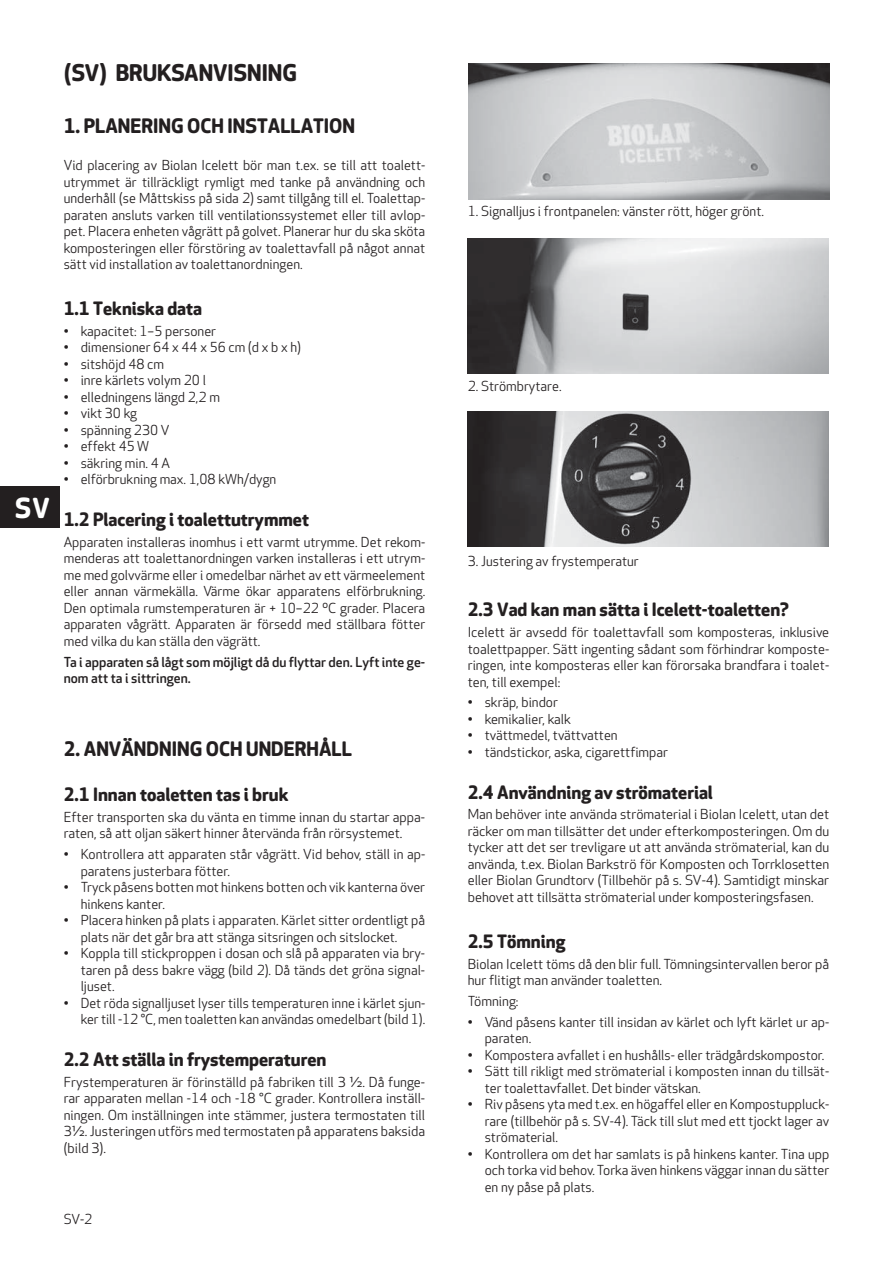
<style>
.page{position:relative;width:893px;height:1263px;background:#fff}
.page>*{position:absolute;margin:0;border:0;box-sizing:border-box;transform-origin:0 0}
.t1{font:700 27px "Apex Rounded";color:#fff}
.t2{font:700 22.5px "Apex Rounded";color:#231f20}
.t3{font:700 19.5px "Apex Rounded";color:#231f20}
.t4{font:700 18px "Apex Rounded";color:#231f20}
.t5{font:13.5px/16.5px "Apex Rounded";color:#231f20;text-align:justify}
.t6{font:500 13.5px/16.5px "Apex Rounded";color:#231f20}
</style>
<div class="page">
<div style="left:0;top:486px;width:59px;height:41px;background:#231f20"></div>
<img style="left:469px;top:64px;width:360px;height:135px">
<img style="left:468px;top:238px;width:360px;height:135px">
<img style="left:468px;top:411px;width:360px;height:135px">
<h1 class="t1" style="left:15px;top:498px;width:36px">SV</h1>
<h2 class="t2" style="left:64px;top:64px;width:235px">(SV) BRUKSANVISNING</h2>
<h3 class="t3" style="left:64px;top:118px;width:293px">1. PLANERING OCH INSTALLATION</h3>
<p class="t5" style="left:64px;top:159px;width:363px">Vid placering av Biolan Icelett bör man t.ex. se till att toalett&shy;utrymmet är tillräckligt rymligt med tanke på användning och underhåll (se Måttskiss på sida 2) samt tillgång till el. Toalettap&shy;paraten ansluts varken till ventilationssystemet eller till avlop&shy;pet. Placera enheten vågrätt på golvet. Planerar hur du ska sköta komposteringen eller förstöring av toalettavfall på något annat sätt vid installation av toalettanordningen.</p>
<h3 class="t4" style="left:64px;top:302px;width:140px">1.1 Tekniska data</h3>
<p class="t5" style="left:64px;top:324px;width:154px">• kapacitet: 1–5 personer</p>
<p class="t5" style="left:64px;top:341px;width:239px">• dimensioner 64 x 44 x 56 cm (d x b x h)</p>
<p class="t5" style="left:64px;top:357px;width:102px">• sitshöjd 48 cm</p>
<p class="t5" style="left:64px;top:374px;width:144px">• inre kärlets volym 20 l</p>
<p class="t5" style="left:64px;top:390px;width:158px">• elledningens längd 2,2 m</p>
<p class="t5" style="left:64px;top:407px;width:75px">• vikt 30 kg</p>
<p class="t5" style="left:64px;top:423px;width:107px">• spänning 230 V</p>
<p class="t5" style="left:64px;top:440px;width:87px">• effekt 45 W</p>
<p class="t5" style="left:64px;top:456px;width:108px">• säkring min. 4 A</p>
<p class="t5" style="left:64px;top:473px;width:214px">• elförbrukning max. 1,08 kWh/dygn</p>
<h3 class="t4" style="left:64px;top:513px;width:247px">1.2 Placering i toalettutrymmet</h3>
<p class="t5" style="left:64px;top:535px;width:363px">Apparaten installeras inomhus i ett varmt utrymme. Det rekom&shy;menderas att toalettanordningen varken installeras i ett utrym&shy;me med golvvärme eller i omedelbar närhet av ett värmeelement eller annan värmekälla. Värme ökar apparatens elförbrukning.<br>Den optimala rumstemperaturen är + 10–22 ºC grader. Placera apparaten vågrätt. Apparaten är försedd med ställbara fötter med vilka du kan ställa den vägrätt.</p>
<p class="t6" style="left:64px;top:655px;width:363px">Ta i apparaten så lågt som möjligt då du flyttar den. Lyft inte ge&shy;nom att ta i sittringen.</p>
<h3 class="t3" style="left:64px;top:742px;width:290px">2. ANVÄNDNING OCH UNDERHÅLL</h3>
<h3 class="t4" style="left:64px;top:788px;width:226px">2.1 Innan toaletten tas i bruk</h3>
<p class="t5" style="left:64px;top:810px;width:363px">Efter transporten ska du vänta en timme innan du startar appa&shy;raten, så att oljan säkert hinner återvända från rörsystemet.</p>
<p class="t5" style="left:81px;top:848px;width:346px;text-indent:-17px">• Kontrollera att apparaten står vågrätt. Vid behov, ställ in ap&shy;paratens justerbara fötter.</p>
<p class="t5" style="left:81px;top:881px;width:346px;text-indent:-17px">• Tryck påsens botten mot hinkens botten och vik kanterna över hinkens kanter.</p>
<p class="t5" style="left:81px;top:914px;width:346px;text-indent:-17px">• Placera hinken på plats i apparaten. Kärlet sitter ordentligt på plats när det går bra att stänga sitsringen och sitslocket.</p>
<p class="t5" style="left:81px;top:947px;width:346px;text-indent:-17px">• Koppla till stickproppen i dosan och slå på apparaten via bry&shy;taren på dess bakre vägg (bild 2). Då tänds det gröna signal&shy;ljuset.</p>
<p class="t5" style="left:64px;top:996px;width:363px;text-align:right">• Det röda signalljuset lyser tills temperaturen inne i kärlet sjun&shy;ker till -12 °C, men toaletten kan användas omedelbart (bild 1).</p>
<h3 class="t4" style="left:64px;top:1053px;width:264px">2.2 Att ställa in frystemperaturen</h3>
<p class="t5" style="left:64px;top:1075px;width:363px">Frystemperaturen är förinställd på fabriken till 3 ½. Då funge&shy;rar apparaten mellan -14 och -18 °C grader. Kontrollera inställ&shy;ningen. Om inställningen inte stämmer, justera termostaten till 3½. Justeringen utförs med termostaten på apparatens baksida (bild 3).</p>
<p class="t5" style="left:64px;top:1213px;width:30px">SV-2</p>
<p class="t5" style="left:468px;top:205px;width:298px">1. Signalljus i frontpanelen: vänster rött, höger grönt.</p>
<p class="t5" style="left:468px;top:379px;width:95px">2. Strömbrytare.</p>
<p class="t5" style="left:468px;top:555px;width:173px">3. Justering av frystemperatur</p>
<h3 class="t4" style="left:468px;top:603px;width:323px">2.3 Vad kan man sätta i Icelett-toaletten?</h3>
<p class="t5" style="left:468px;top:625px;width:363px">Icelett är avsedd för toalettavfall som komposteras, inklusive toalettpapper. Sätt ingenting sådant som förhindrar komposte&shy;ringen, inte komposteras eller kan förorsaka brandfara i toalet&shy;ten, till exempel:</p>
<p class="t5" style="left:468px;top:696px;width:92px">• skräp, bindor</p>
<p class="t5" style="left:468px;top:712px;width:105px">• kemikalier, kalk</p>
<p class="t5" style="left:468px;top:729px;width:151px">• tvättmedel, tvättvatten</p>
<p class="t5" style="left:468px;top:745px;width:202px">• tändstickor, aska, cigarettfimpar</p>
<h3 class="t4" style="left:468px;top:785px;width:247px">2.4 Användning av strömaterial</h3>
<p class="t5" style="left:468px;top:808px;width:363px">Man behöver inte använda strömaterial i Biolan Icelett, utan det räcker om man tillsätter det under efterkomposteringen. Om du tycker att det ser trevligare ut att använda strömaterial, kan du använda, t.ex. Biolan Barkströ för Komposten och Torrklosetten eller Biolan Grundtorv (Tillbehör på s. SV-4). Samtidigt minskar behovet att tillsätta strömaterial under komposteringsfasen.</p>
<h3 class="t4" style="left:468px;top:934px;width:99px">2.5 Tömning</h3>
<p class="t5" style="left:468px;top:957px;width:363px">Biolan Icelett töms då den blir full. Tömningsintervallen beror på hur flitigt man använder toaletten.</p>
<p class="t5" style="left:468px;top:994px;width:52px">Tömning:</p>
<p class="t5" style="left:485px;top:1015px;width:346px;text-indent:-17px">• Vänd påsens kanter till insidan av kärlet och lyft kärlet ur ap&shy;paraten.</p>
<p class="t5" style="left:468px;top:1048px;width:358px">• Kompostera avfallet i en hushålls- eller trädgårdskompostor.</p>
<p class="t5" style="left:485px;top:1064px;width:346px;text-indent:-17px">• Sätt till rikligt med strömaterial i komposten innan du tillsät&shy;ter toalettavfallet. Det binder vätskan.</p>
<p class="t5" style="left:485px;top:1097px;width:346px;text-indent:-17px">• Riv påsens yta med t.ex. en högaffel eller en Kompostuppluck&shy;rare (tillbehör på s. SV-4). Täck till slut med ett tjockt lager av strömaterial.</p>
<p class="t5" style="left:485px;top:1147px;width:346px;text-indent:-17px">• Kontrollera om det har samlats is på hinkens kanter. Tina upp och torka vid behov. Torka även hinkens väggar innan du sätter en ny påse på plats.</p>
</div>
